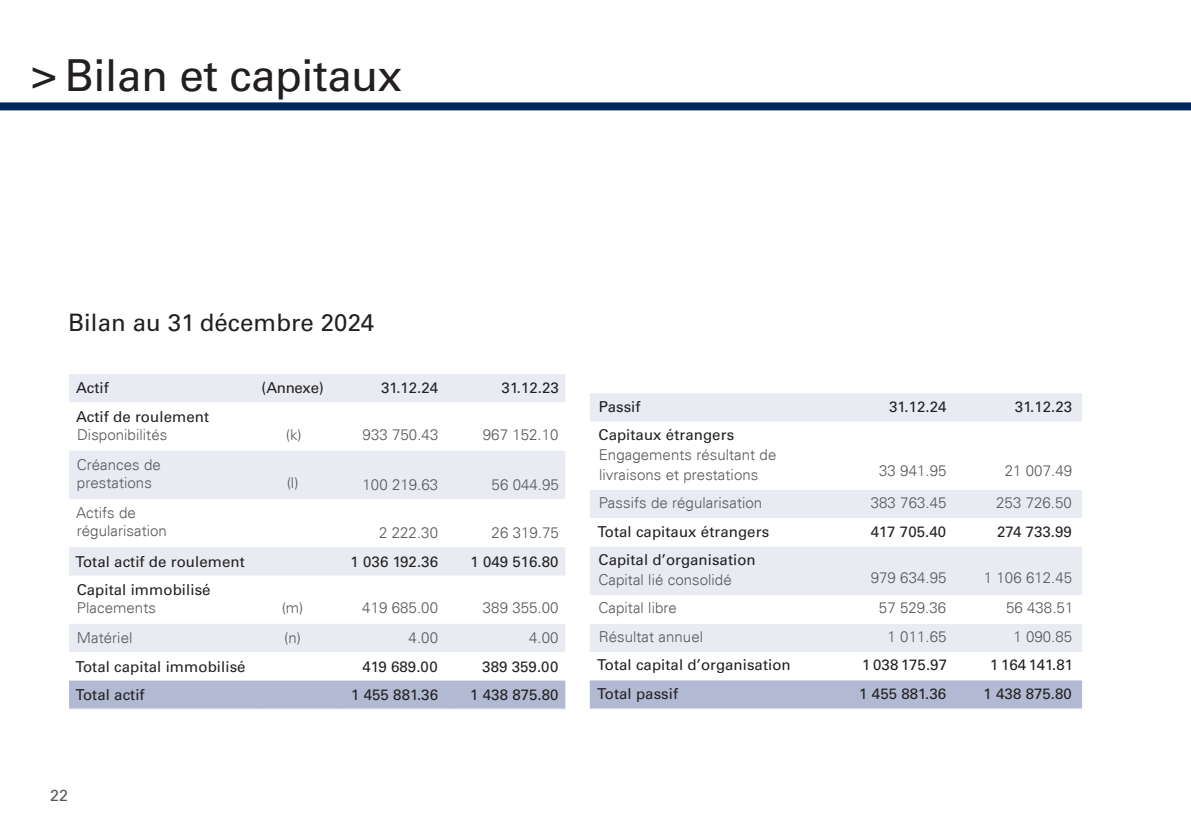
<style>
.page{position:relative;width:1191px;height:840px;background:#fff}
.page>*{position:absolute;margin:0;border:0;box-sizing:border-box;transform-origin:0 0}
.t1{font:44px "Univers LT Std";letter-spacing:-.01em;color:#231f20}
.t2{font:24px "Univers LT Std";letter-spacing:.005em;color:#231f20}
.t3{font:16px "Univers LT Std";color:#57585a}
.t4{font:300 15px/18px "Univers";letter-spacing:.005em;color:#57585a}
.t5{font:15px "Univers LT Std";letter-spacing:.005em;color:#231f20}
</style>
<div class="page">
<div style="left:590px;top:393px;width:492px;height:28px;background:#e8ebf2"></div>
<svg style="left:590px;top:421px;width:492px;height:231px"></svg>
<div style="left:590px;top:680px;width:492px;height:28px;background:#b1bad2"></div>
<hr style="left:850px;top:708px;width:113px;height:1px;background:#e8ebf2">
<hr style="left:590px;top:708px;width:260px;height:1px;background:#e8ebf2">
<hr style="left:963px;top:708px;width:119px;height:1px;background:#e8ebf2">
<div style="left:69px;top:374px;width:496px;height:28px;background:#e8ebf2"></div>
<svg style="left:69px;top:451px;width:496px;height:200px;fill:#e8ebf2"></svg>
<div style="left:69px;top:680px;width:496px;height:28px;background:#b1bad2"></div>
<hr style="left:69px;top:708px;width:187px;height:1px;background:#e8ebf2">
<hr style="left:256px;top:708px;width:85px;height:1px;background:#e8ebf2">
<hr style="left:341px;top:708px;width:114px;height:1px;background:#e8ebf2">
<hr style="left:455px;top:708px;width:110px;height:1px;background:#e8ebf2">
<div style="left:0;top:102px;width:1191px;height:8px;background:#00285b"></div>
<h1 class="t1" style="left:31px;top:49px;width:373px">&gt; Bilan et capitaux</h1>
<h2 class="t2" style="left:68px;top:308px;width:307px">Bilan au 31 décembre 2024</h2>
<p class="t5" style="left:76px;top:379px;width:34px">Actif</p>
<p class="t5" style="left:262px;top:379px;width:64px">(Annexe)</p>
<p class="t5" style="left:381px;top:379px;width:59px">31.12.24</p>
<p class="t5" style="left:501px;top:379px;width:59px">31.12.23</p>
<p class="t5" style="left:76px;top:407px;width:134px">Actif de roulement</p>
<p class="t4" style="left:77px;top:425px;width:92px">Disponibilités</p>
<p class="t4" style="left:286px;top:425px;width:17px">(k)</p>
<p class="t4" style="left:362px;top:425px;width:77px">933 750.43</p>
<p class="t4" style="left:483px;top:425px;width:77px">967 152.10</p>
<p class="t4" style="left:77px;top:455px;width:86px">Créances de prestations</p>
<p class="t4" style="left:287px;top:473px;width:13px">(l)</p>
<p class="t4" style="left:362px;top:475px;width:77px">100 219.63</p>
<p class="t4" style="left:491px;top:475px;width:69px">56 044.95</p>
<p class="t4" style="left:76px;top:503px;width:92px">Actifs de régularisation</p>
<p class="t4" style="left:379px;top:523px;width:60px">2 222.30</p>
<p class="t4" style="left:491px;top:523px;width:69px">26 319.75</p>
<p class="t5" style="left:76px;top:552px;width:171px">Total actif de roulement</p>
<p class="t5" style="left:350px;top:552px;width:89px">1 036 192.36</p>
<p class="t5" style="left:470px;top:552px;width:90px">1 049 516.80</p>
<p class="t5" style="left:77px;top:580px;width:135px">Capital immobilisé</p>
<p class="t4" style="left:77px;top:598px;width:81px">Placements</p>
<p class="t4" style="left:282px;top:598px;width:23px">(m)</p>
<p class="t4" style="left:362px;top:598px;width:77px">419 685.00</p>
<p class="t4" style="left:483px;top:598px;width:77px">389 355.00</p>
<p class="t4" style="left:77px;top:628px;width:57px">Matériel</p>
<p class="t4" style="left:284px;top:628px;width:18px">(n)</p>
<p class="t4" style="left:408px;top:628px;width:31px">4.00</p>
<p class="t4" style="left:529px;top:628px;width:31px">4.00</p>
<p class="t5" style="left:75px;top:657px;width:172px">Total capital immobilisé</p>
<p class="t5" style="left:362px;top:657px;width:77px">419 689.00</p>
<p class="t5" style="left:482px;top:657px;width:78px">389 359.00</p>
<p class="t5" style="left:75px;top:685px;width:71px">Total actif</p>
<p class="t5" style="left:351px;top:685px;width:88px">1 455 881.36</p>
<p class="t5" style="left:470px;top:685px;width:90px">1 438 875.80</p>
<p class="t3" style="left:50px;top:784px;width:19px">22</p>
<p class="t5" style="left:599px;top:397px;width:43px">Passif</p>
<p class="t5" style="left:889px;top:397px;width:59px">31.12.24</p>
<p class="t5" style="left:1015px;top:397px;width:59px">31.12.23</p>
<p class="t5" style="left:598px;top:426px;width:137px">Capitaux étrangers</p>
<p class="t4" style="left:598px;top:445px;width:179px;line-height:20px">Engagements résultant de livraisons et prestations</p>
<p class="t4" style="left:879px;top:461px;width:69px">33 941.95</p>
<p class="t4" style="left:1004px;top:461px;width:69px">21 007.49</p>
<p class="t4" style="left:599px;top:493px;width:165px">Passifs de régularisation</p>
<p class="t4" style="left:870px;top:493px;width:77px">383 763.45</p>
<p class="t4" style="left:996px;top:493px;width:77px">253 726.50</p>
<p class="t5" style="left:597px;top:522px;width:174px">Total capitaux étrangers</p>
<p class="t5" style="left:870px;top:522px;width:77px">417 705.40</p>
<p class="t5" style="left:997px;top:522px;width:76px">274 733.99</p>
<p class="t5" style="left:598px;top:550px;width:159px">Capital d’organisation</p>
<p class="t4" style="left:598px;top:570px;width:135px">Capital lié consolidé</p>
<p class="t4" style="left:870px;top:568px;width:77px">979 634.95</p>
<p class="t4" style="left:984px;top:568px;width:90px">1 106 612.45</p>
<p class="t4" style="left:598px;top:598px;width:80px">Capital libre</p>
<p class="t4" style="left:879px;top:598px;width:69px">57 529.36</p>
<p class="t4" style="left:1006px;top:598px;width:69px">56 438.51</p>
<p class="t4" style="left:598px;top:627px;width:106px">Résultat annuel</p>
<p class="t4" style="left:887px;top:627px;width:60px">1 011.65</p>
<p class="t4" style="left:1013px;top:627px;width:60px">1 090.85</p>
<p class="t5" style="left:597px;top:655px;width:195px">Total capital d’organisation</p>
<p class="t5" style="left:862px;top:655px;width:86px">1 038 175.97</p>
<p class="t5" style="left:990px;top:655px;width:84px">1 164 141.81</p>
<p class="t5" style="left:597px;top:684px;width:82px">Total passif</p>
<p class="t5" style="left:859px;top:684px;width:88px">1 455 881.36</p>
<p class="t5" style="left:983px;top:684px;width:90px">1 438 875.80</p>
</div>
